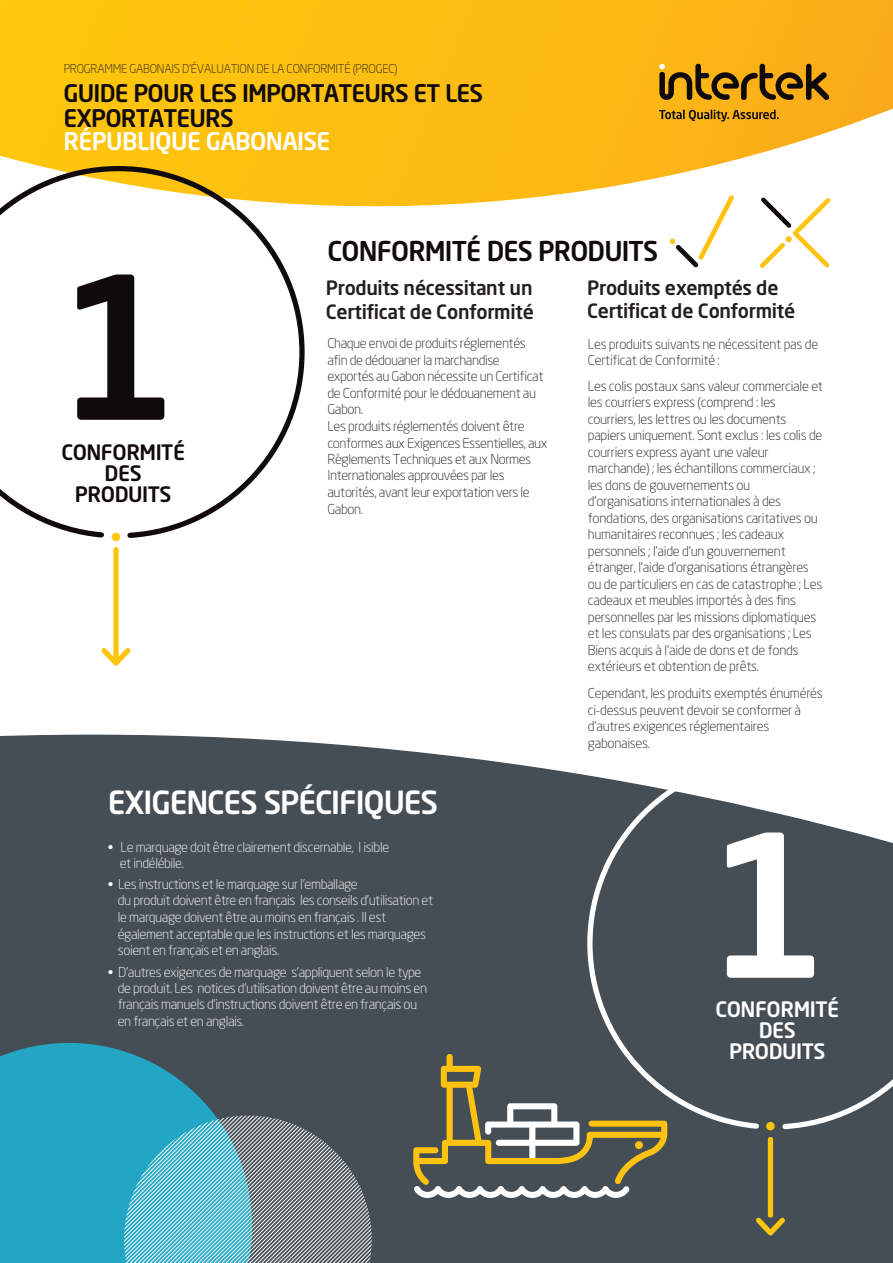
<style>
.page{position:relative;width:893px;height:1263px;background:#fff}
.page>*{position:absolute;margin:0;border:0;box-sizing:border-box;transform-origin:0 0}
.t1{font:500 31.5px "Neo Sans Std";letter-spacing:-.035em;color:#fff}
.t2{font:500 27px "Neo Sans Std";letter-spacing:-.03em;color:#110a0c}
.t3{font:500 24px/25.3px "Neo Sans Std";letter-spacing:-.035em;color:#110a0c}
.t4{font:500 24px "Neo Sans Std";letter-spacing:-.025em;color:#fff}
.t5{font:500 21px/21px "Neo Sans Std";letter-spacing:-.025em;color:#110a0c;text-align:center}
.t6{font:500 21px/21px "Neo Sans Std";letter-spacing:-.025em;color:#fff;text-align:center}
.t7{font:500 19.5px/23.4px "Neo Sans Std";letter-spacing:-.02em;color:#231f20}
.t8{font:300 13.5px/16.5px "Neo Sans Std";letter-spacing:-.02em;color:#231f20}
.t9{font:300 13.5px/16.4px "Neo Sans Std";letter-spacing:-.03em;color:#fff}
.t10{font:300 12px "Neo Sans Std";letter-spacing:-.02em;color:#231f20}
</style>
<div class="page">
<svg style="left:0;top:0;width:893px;height:207px;background:#fcc228"></svg>
<svg style="left:659px;top:64px;width:170px;height:36px;background:#a17113"></svg>
<svg style="left:659px;top:110px;width:120px;height:12px"></svg>
<div style="left:0;top:735px;width:893px;height:528px;background:#464e55"></div>
<svg style="left:0;top:1043px;width:252px;height:220px;background:#2797b1"></svg>
<svg style="left:124px;top:1115px;width:248px;height:148px;background:#6f9eab"></svg>
<svg style="left:0;top:163px;width:307px;height:378px"></svg>
<svg style="left:585px;top:754px;width:308px;height:378px"></svg>
<div style="left:113px;top:550px;width:6px;height:106px;background:#fec50d"></div>
<div style="left:768px;top:1139px;width:5px;height:77px;background:#fec50d"></div>
<svg style="left:101px;top:643px;width:30px;height:23px"></svg>
<svg style="left:751px;top:1213px;width:39px;height:27px"></svg>
<svg style="left:669px;top:192px;width:68px;height:76px"></svg>
<svg style="left:757px;top:195px;width:76px;height:73px"></svg>
<svg style="left:413px;top:1054px;width:254px;height:144px;background:#6e6d5d"></svg>
<p class="t10" style="left:64px;top:61px;width:335px">PROGRAMME GABONAIS D’ÉVALUATION DE LA CONFORMITÉ (PROGEC)</p>
<h3 class="t3" style="left:63px;top:80px;width:421px">GUIDE POUR LES IMPORTATEURS ET LES<br>EXPORTATEURS</h3>
<h3 class="t4" style="left:63px;top:126px;width:268px">RÉPUBLIQUE GABONAISE</h3>
<h3 class="t5" style="left:61px;top:441px;width:125px">CONFORMITÉ<br>DES<br>PRODUITS</h3>
<h2 class="t2" style="left:327px;top:234px;width:332px">CONFORMITÉ DES PRODUITS</h2>
<h3 class="t7" style="left:326px;top:276px;width:210px">Produits nécessitant un<br>Certificat de Conformité</h3>
<p class="t8" style="left:327px;top:335px;width:222px">Chaque envoi de produits réglementés afin de dédouaner la marchandise exportés au Gabon nécessite un Certificat de Conformité pour le dédouanement au Gabon.<br>Les produits réglementés doivent être conformes aux Exigences Essentielles, aux Règlements Techniques et aux Normes Internationales approuvées par les autorités, avant leur exportation vers le Gabon.</p>
<h3 class="t7" style="left:587px;top:276px;width:210px">Produits exemptés de<br>Certificat de Conformité</h3>
<p class="t8" style="left:588px;top:335px;width:232px">Les produits suivants ne nécessitent pas de<br>Certificat de Conformité :</p>
<p class="t8" style="left:588px;top:377px;width:237px">Les colis postaux sans valeur commerciale et les courriers express (comprend : les courriers, les lettres ou les documents papiers uniquement. Sont exclus : les colis de courriers express ayant une valeur marchande) ; les échantillons commerciaux ; les dons de gouvernements ou d'organisations internationales à des fondations, des organisations caritatives ou humanitaires reconnues ; les cadeaux personnels ; l’aide d'un gouvernement étranger, l’aide d'organisations étrangères ou de particuliers en cas de catastrophe ; Les cadeaux et meubles importés à des fins personnelles par les missions diplomatiques et les consulats par des organisations ; Les Biens acquis à l'aide de dons et de fonds extérieurs et obtention de prêts.</p>
<p class="t8" style="left:588px;top:685px;width:237px">Cependant, les produits exemptés énumérés ci-dessus peuvent devoir se conformer à d'autres exigences réglementaires gabonaises.</p>
<h1 class="t1" style="left:108px;top:782px;width:332px">EXIGENCES SPÉCIFIQUES</h1>
<p class="t9" style="left:120px;top:839px;width:271px;line-height:15.9px;text-indent:-12px">• Le marquage doit être clairement discernable, l isible et indélébile.</p>
<p class="t9" style="left:108px;top:876px;width:252px">• Les instructions et le marquage sur l'emballage</p>
<p class="t9" style="left:118px;top:892px;width:317px">du produit doivent être en français les conseils d'utilisation et le marquage doivent être au moins en français . Il est également acceptable que les instructions et les marquages soient en français et en anglais.</p>
<p class="t9" style="left:118px;top:963px;width:311px;text-indent:-10px">• D'autres exigences de marquage s'appliquent selon le type de produit. Les notices d'utilisation doivent être au moins en français manuels d'instructions doivent être en français ou en français et en anglais.</p>
<h3 class="t6" style="left:715px;top:998px;width:125px">CONFORMITÉ<br>DES<br>PRODUITS</h3>
</div>
